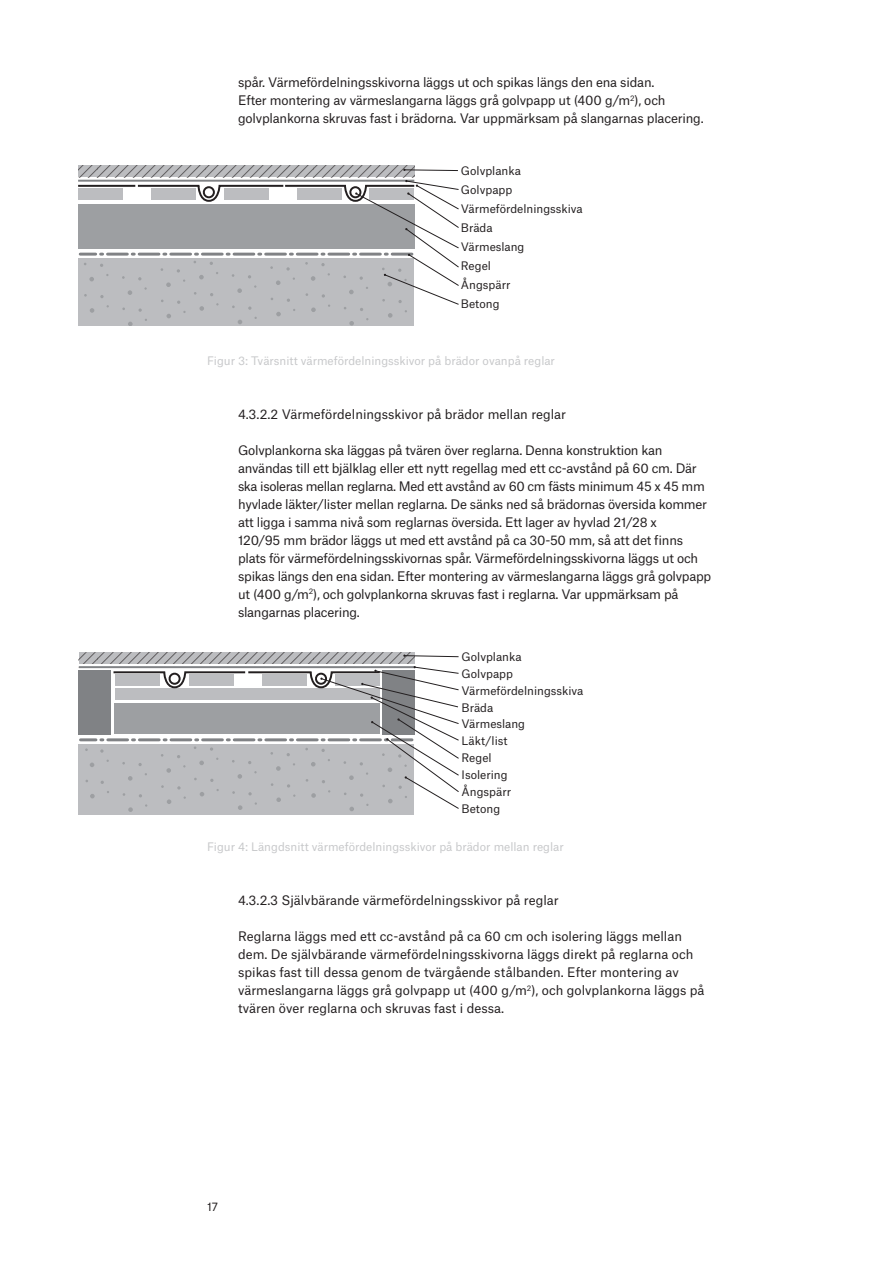
<style>
.page{position:relative;width:893px;height:1263px;background:#fff}
.page>*{position:absolute;margin:0;border:0;box-sizing:border-box;transform-origin:0 0}
.t1{font:12.6px/18px "Atlas Grotesk";letter-spacing:-.015em;color:#231f20}
.t2{font:11.25px/16.8px "Atlas Grotesk";color:#231f20}
.t3{font:11.25px "Atlas Grotesk";color:#c7c8ca}
</style>
<div class="page">
<div style="left:78px;top:188px;width:45px;height:12px;background:#bcbdc0"></div>
<svg style="left:78px;top:166px;width:336px;height:11px;background:#adadb0"></svg>
<hr style="left:78px;top:180px;width:336px;height:2px;background:#808285">
<hr style="left:78px;top:185px;width:57px;height:2px;background:#231f20">
<svg style="left:403px;top:169px;width:55px;height:2px"></svg>
<svg style="left:80px;top:180px;width:379px;height:146px"></svg>
<div style="left:79px;top:744px;width:335px;height:71px;background:#bcbdc0"></div>
<svg style="left:79px;top:652px;width:336px;height:11px;background:#adaeb0"></svg>
<hr style="left:79px;top:666px;width:336px;height:2px;background:#808285">
<div style="left:79px;top:670px;width:32px;height:64px;background:#808285"></div>
<svg style="left:403px;top:654px;width:56px;height:3px"></svg>
<svg style="left:81px;top:666px;width:378px;height:146px"></svg>
<p class="t1" style="left:238px;top:72px;width:467px">spår. Värmefördelningsskivorna läggs ut och spikas längs den ena sidan.<br>Efter montering av värmeslangarna läggs grå golvpapp ut (400 g/m<sup>2</sup>), och golvplankorna skruvas fast i brädorna. Var uppmärksam på slangarnas placering.</p>
<p class="t2" style="left:461px;top:159px;width:123px;line-height:19.2px">Golvplanka<br>Golvpapp<br>Värmefördelningsskiva<br>Bräda<br>Värmeslang<br>Regel<br>Ångspärr<br>Betong</p>
<p class="t3" style="left:207px;top:351px;width:349px">Figur 3: Tvärsnitt värmefördelningsskivor på brädor ovanpå reglar</p>
<p class="t1" style="left:238px;top:403px;width:330px">4.3.2.2 Värmefördelningsskivor på brädor mellan reglar</p>
<p class="t1" style="left:238px;top:439px;width:475px">Golvplankorna ska läggas på tvären över reglarna. Denna konstruktion kan användas till ett bjälklag eller ett nytt regellag med ett cc-avstånd på 60 cm. Där ska isoleras mellan reglarna. Med ett avstånd av 60 cm fästs minimum 45 x 45 mm hyvlade läkter/lister mellan reglarna. De sänks ned så brädornas översida kommer att ligga i samma nivå som reglarnas översida. Ett lager av hyvlad 21/28 x<br>120/95 mm brädor läggs ut med ett avstånd på ca 30-50 mm, så att det finns plats för värmefördelningsskivornas spår. Värmefördelningsskivorna läggs ut och spikas längs den ena sidan. Efter montering av värmeslangarna läggs grå golvpapp ut (400 g/m<sup>2</sup>), och golvplankorna skruvas fast i reglarna. Var uppmärksam på slangarnas placering.</p>
<p class="t2" style="left:462px;top:647px;width:123px">Golvplanka<br>Golvpapp<br>Värmefördelningsskiva<br>Bräda<br>Värmeslang<br>Läkt/list<br>Regel<br>Isolering<br>Ångspärr<br>Betong</p>
<p class="t3" style="left:207px;top:837px;width:358px">Figur 4: Längdsnitt värmefördelningsskivor på brädor mellan reglar</p>
<p class="t1" style="left:238px;top:889px;width:322px">4.3.2.3 Självbärande värmefördelningsskivor på reglar</p>
<p class="t1" style="left:238px;top:925px;width:468px">Reglarna läggs med ett cc-avstånd på ca 60 cm och isolering läggs mellan dem. De självbärande värmefördelningsskivorna läggs direkt på reglarna och spikas fast till dessa genom de tvärgående stålbanden. Efter montering av värmeslangarna läggs grå golvpapp ut (400 g/m<sup>2</sup>), och golvplankorna läggs på tvären över reglarna och skruvas fast i dessa.</p>
<p class="t2" style="left:207px;top:1197px;width:12px">17</p>
</div>
